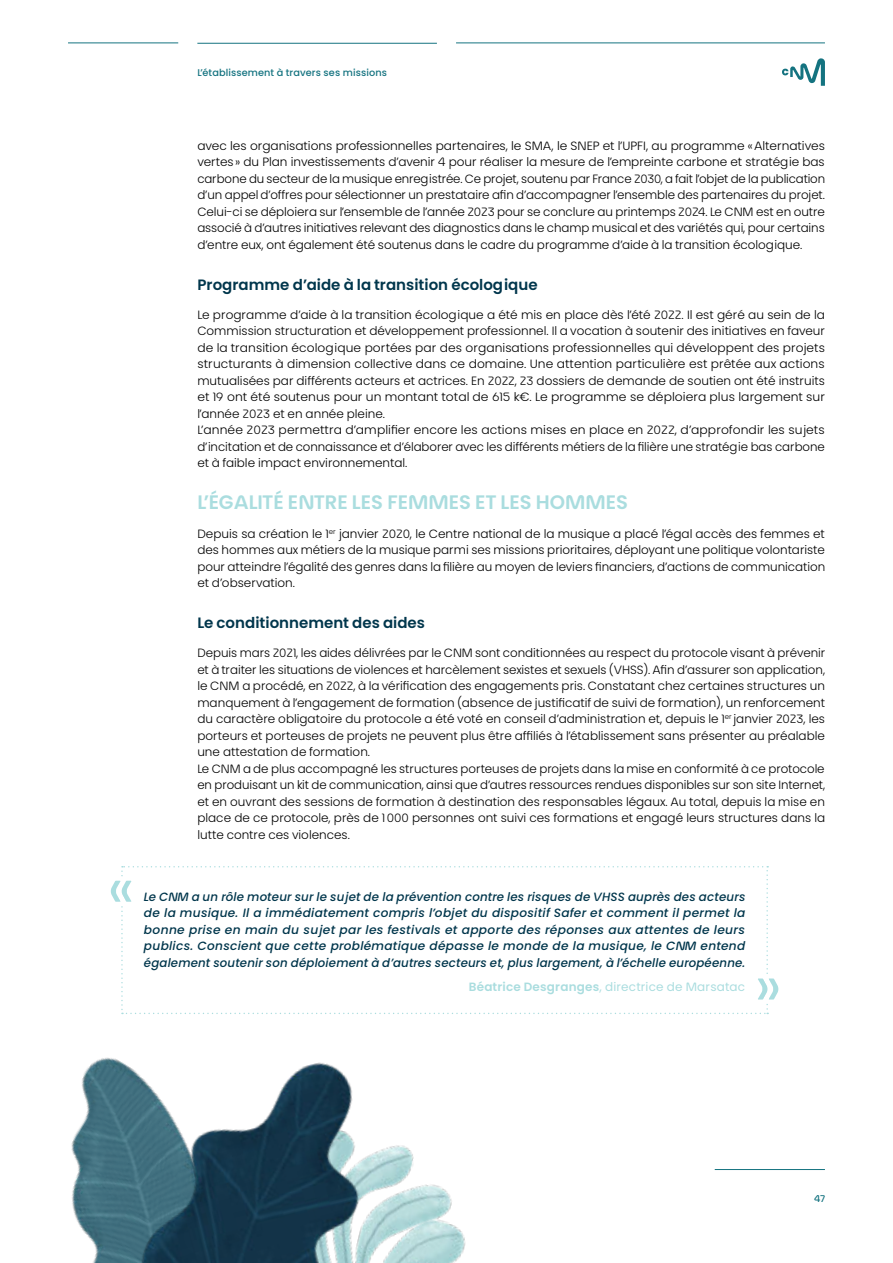
<style>
.page{position:relative;width:893px;height:1263px;background:#fff}
.page>*{position:absolute;margin:0;border:0;box-sizing:border-box;transform-origin:0 0}
.t1{font:600 19.5px "CNM";color:#aadddf}
.t2{font:600 15px "CNM";color:#00364c}
.t3{font:300 12px/16.5px "CNM";color:#000;text-align:justify}
.t4{font:italic 500 12px/16.5px "CNM";letter-spacing:.015em;color:#00364c;text-align:justify}
.t5{font:12px "CNM";letter-spacing:.015em;color:#aadddf}
.t6{font:500 9.75px "CNM";letter-spacing:.01em;color:#147380}
.s1{font-weight:600}
</style>
<div class="page">
<img style="left:429px;top:1184px;width:37px;height:79px">
<img style="left:71px;top:1057px;width:358px;height:206px">
<hr style="left:197px;top:43px;width:240px;height:1px;background:#147380">
<svg style="left:782px;top:58px;width:43px;height:28px"></svg>
<hr style="left:456px;top:43px;width:369px;height:1px;background:#147380">
<hr style="left:68px;top:43px;width:110px;height:1px;background:#147380">
<hr style="left:715px;top:1169px;width:110px;height:1px;background:#147380">
<svg style="left:110px;top:866px;width:669px;height:148px"></svg>
<p class="t6" style="left:197px;top:66px;width:191px">L’établissement à travers ses missions</p>
<p class="t3" style="left:197px;top:137px;width:629px">avec les organisations professionnelles partenaires, le SMA, le SNEP et l’UPFI, au programme « Alternatives vertes » du Plan investissements d’avenir 4 pour réaliser la mesure de l’empreinte carbone et stratégie bas carbone du secteur de la musique enregistrée. Ce projet, soutenu par France 2030, a fait l’objet de la publication d’un appel d’offres pour sélectionner un prestataire afin d’accompagner l’ensemble des partenaires du projet.<br>Celui-ci se déploiera sur l’ensemble de l’année 2023 pour se conclure au printemps 2024. Le CNM est en outre associé à d’autres initiatives relevant des diagnostics dans le champ musical et des variétés qui, pour certains d’entre eux, ont également été soutenus dans le cadre du programme d’aide à la transition écologique.</p>
<p class="t2" style="left:197px;top:276px;width:342px">Programme d’aide à la transition écologique</p>
<p class="t3" style="left:197px;top:307px;width:629px;text-align:left">Le programme d’aide à la transition écologique a été mis en place dès l’été 2022. Il est géré au sein de la Commission structuration et développement professionnel. Il a vocation à soutenir des initiatives en faveur de la transition écologique portées par des organisations professionnelles qui développent des projets structurants à dimension collective dans ce domaine. Une attention particulière est prêtée aux actions mutualisées par différents acteurs et actrices. En 2022, 23 dossiers de demande de soutien ont été instruits et 19 ont été soutenus pour un montant total de 615 k€. Le programme se déploiera plus largement sur l’année 2023 et en année pleine.<br>L’année 2023 permettra d’amplifier encore les actions mises en place en 2022, d’approfondir les sujets d’incitation et de connaissance et d’élaborer avec les différents métiers de la filière une stratégie bas carbone et à faible impact environnemental.</p>
<h1 class="t1" style="left:197px;top:490px;width:432px">L’ÉGALITÉ ENTRE LES FEMMES ET LES HOMMES</h1>
<p class="t3" style="left:197px;top:525px;width:629px">Depuis sa création le 1<sup>er</sup> janvier 2020, le Centre national de la musique a placé l’égal accès des femmes et des hommes aux métiers de la musique parmi ses missions prioritaires, déployant une politique volontariste pour atteindre l’égalité des genres dans la filière au moyen de leviers financiers, d’actions de communication et d’observation.</p>
<p class="t2" style="left:197px;top:614px;width:229px">Le conditionnement des aides</p>
<p class="t3" style="left:197px;top:645px;width:630px;text-align:left">Depuis mars 2021, les aides délivrées par le CNM sont conditionnées au respect du protocole visant à prévenir et à traiter les situations de violences et harcèlement sexistes et sexuels (VHSS). Afin d’assurer son application, le CNM a procédé, en 2022, à la vérification des engagements pris. Constatant chez certaines structures un manquement à l’engagement de formation (absence de justificatif de suivi de formation), un renforcement du caractère obligatoire du protocole a été voté en conseil d’administration et, depuis le 1<sup>er</sup> janvier 2023, les porteurs et porteuses de projets ne peuvent plus être affiliés à l’établissement sans présenter au préalable une attestation de formation.<br>Le CNM a de plus accompagné les structures porteuses de projets dans la mise en conformité à ce protocole en produisant un kit de communication, ainsi que d’autres ressources rendues disponibles sur son site Internet, et en ouvrant des sessions de formation à destination des responsables légaux. Au total, depuis la mise en place de ce protocole, près de 1 000 personnes ont suivi ces formations et engagé leurs structures dans la lutte contre ces violences.</p>
<p class="t4" style="left:144px;top:889px;width:603px">Le CNM a un rôle moteur sur le sujet de la prévention contre les risques de VHSS auprès des acteurs de la musique. Il a immédiatement compris l’objet du dispositif Safer et comment il permet la bonne prise en main du sujet par les festivals et apporte des réponses aux attentes de leurs publics. Conscient que cette problématique dépasse le monde de la musique, le CNM entend également soutenir son déploiement à d’autres secteurs et, plus largement, à l’échelle européenne.</p>
<p class="t5" style="left:469px;top:980px;width:278px"><span class="s1">Béatrice Desgranges</span>, directrice de Marsatac</p>
<p class="t6" style="left:814px;top:1192px;width:12px">47</p>
</div>
